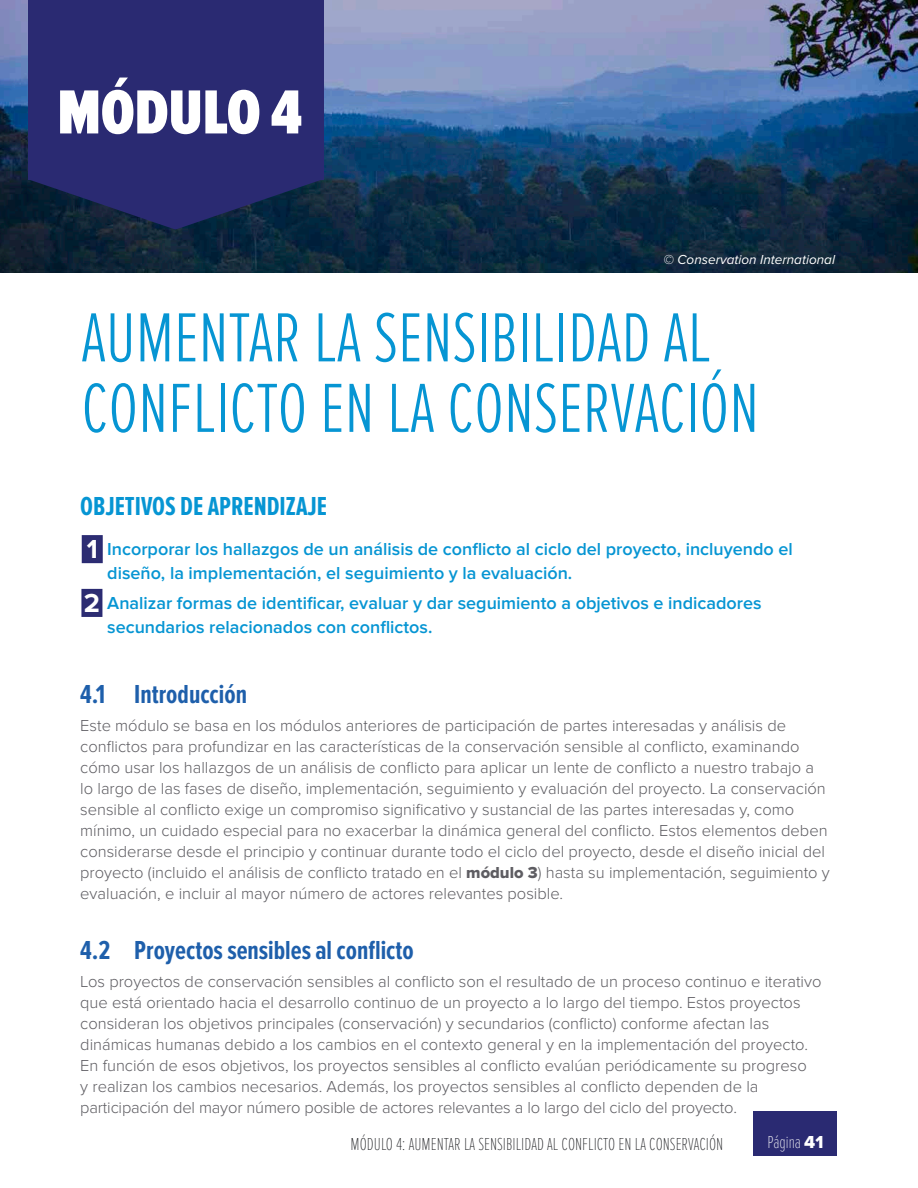
<style>
.page{position:relative;width:918px;height:1188px;background:#fff}
.page>*{position:absolute;margin:0;border:0;box-sizing:border-box;transform-origin:0 0}
.t1{font:300 72px/70.5px "Proxima Nova Ex Cn";color:#0695d3}
.t2{font:900 64.5px "Proxima Nova Ex Cn";color:#fff}
.t3{font:700 27px "Proxima Nova Ex Cn";color:#1e5fab}
.t4{font:700 27px "Proxima Nova Ex Cn";color:#0695d3}
.t5{font:700 27px/53.7px "Proxima Nova";color:#fff}
.t6{font:600 18px/24px "Proxima Nova";color:#0695d3}
.t7{font:100 18px "Proxima Nova Ex Cn";color:#232427}
.t8{font:100 18px "Proxima Nova Ex Cn";color:#fff}
.t9{font:300 16.5px/21px "Proxima Nova";color:#5e5d62}
.t10{font:italic 13.5px "Proxima Nova";color:#fff}
.s1{font-family:"Proxima Nova Extrabld";font-weight:400}
</style>
<div class="page">
<div style="left:754px;top:1112px;width:83px;height:44px;background:#2a2a72"></div>
<img style="left:0;top:0;width:918px;height:272px">
<div style="left:28px;top:0;width:296px;height:179px;background:#2a2a72"></div>
<svg style="left:28px;top:179px;width:295px;height:51px;background:#1a2755"></svg>
<div style="left:82px;top:536px;width:20px;height:26px;background:#2d2d72"></div>
<div style="left:82px;top:535px;width:21px;height:28px;border:2px solid #2a2a72"></div>
<div style="left:82px;top:590px;width:20px;height:26px;background:#2d2d72"></div>
<div style="left:81px;top:589px;width:21px;height:28px;border:2px solid #2a2a72"></div>
<h2 class="t2" style="left:57px;top:76px;width:246px">MÓDULO 4</h2>
<p class="t10" style="left:664px;top:252px;width:173px">© Conservation International</p>
<h1 class="t1" style="left:81px;top:304px;width:679px">AUMENTAR LA SENSIBILIDAD AL<br>CONFLICTO EN LA CONSERVACIÓN</h1>
<h3 class="t4" style="left:80px;top:491px;width:248px">Objetivos de aprendizaje</h3>
<p class="t6" style="left:107px;top:537px;width:687px">Incorporar los hallazgos de un análisis de conflicto al ciclo del proyecto, incluyendo el diseño, la implementación, el seguimiento y la evaluación.</p>
<p class="t6" style="left:107px;top:592px;width:656px">Analizar formas de identificar, evaluar y dar seguimiento a objetivos e indicadores secundarios relacionados con conflictos.</p>
<h3 class="t5" style="left:84px;top:523px;width:18px">1<br>2</h3>
<h3 class="t3" style="left:80px;top:679px;width:168px">4.1 I ntroducción</h3>
<p class="t9" style="left:80px;top:715px;width:751px">Este módulo se basa en los módulos anteriores de participación de partes interesadas y análisis de conflictos para profundizar en las características de la conservación sensible al conflicto, examinando cómo usar los hallazgos de un análisis de conflicto para aplicar un lente de conflicto a nuestro trabajo a lo largo de las fases de diseño, implementación, seguimiento y evaluación del proyecto. La conservación sensible al conflicto exige un compromiso significativo y sustancial de las partes interesadas y, como mínimo, un cuidado especial para no exacerbar la dinámica general del conflicto. Estos elementos deben considerarse desde el principio y continuar durante todo el ciclo del proyecto, desde el diseño inicial del proyecto (incluido el análisis de conflicto tratado en el <span class="s1">módulo 3</span>) hasta su implementación, seguimiento y evaluación, e incluir al mayor número de actores relevantes posible.</p>
<h3 class="t3" style="left:80px;top:935px;width:335px">4.2 Proyectos sensibles al conflicto</h3>
<p class="t9" style="left:80px;top:971px;width:743px">Los proyectos de conservación sensibles al conflicto son el resultado de un proceso continuo e iterativo que está orientado hacia el desarrollo continuo de un proyecto a lo largo del tiempo. Estos proyectos consideran los objetivos principales (conservación) y secundarios (conflicto) conforme afectan las dinámicas humanas debido a los cambios en el contexto general y en la implementación del proyecto.<br>En función de esos objetivos, los proyectos sensibles al conflicto evalúan periódicamente su progreso<br>y realizan los cambios necesarios. Además, los proyectos sensibles al conflicto dependen de la participación del mayor número posible de actores relevantes a lo largo del ciclo del proyecto.</p>
<p class="t7" style="left:351px;top:1134px;width:366px">MÓDULO 4: AUMENTAR LA SENSIBILIDAD AL CONFLICTO EN LA CONSERVACIÓN</p>
<p class="t8" style="left:772px;top:1131px;width:48px">PAGE <span class="s1">41</span></p>
<p class="t8" style="left:768px;top:1132px;width:57px">PÁGINA <span class="s1">41</span></p>
</div>
